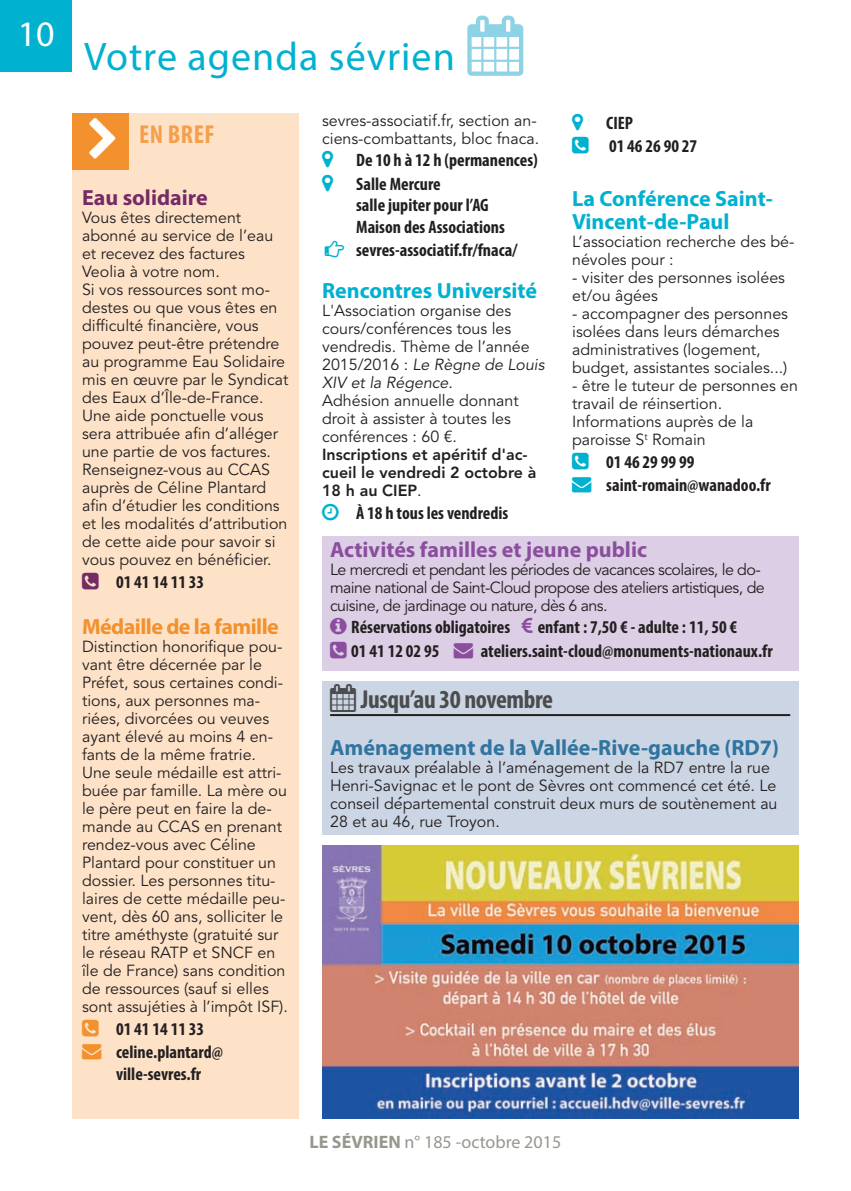
<style>
.page{position:relative;width:851px;height:1191px;background:#fff}
.page>*{position:absolute;margin:0;border:0;box-sizing:border-box;transform-origin:0 0}
.t1{font:40px "Myriad Pro";letter-spacing:.025em;color:#00b1d0}
.t2{font:36px "Myriad Pro";color:#fff}
.t3{font:700 condensed 26px "Myriad Pro";letter-spacing:-.015em;color:#4b4c4d}
.t4{font:700 condensed 26px "Myriad Pro";letter-spacing:.02em;color:#f59f4b}
.t5{font:700 22px/23px "Myriad Pro";color:#00b1d0}
.t6{font:700 22px "Myriad Pro";color:#30749f}
.t7{font:700 22px "Myriad Pro";color:#8b4e9f}
.t8{font:700 22px "Myriad Pro";letter-spacing:-.025em;color:#f2912d}
.t9{font:700 22px "Myriad Pro";color:#752b65}
.t10{font:700 condensed 18px/23.6px "Myriad Pro";color:#231f20}
.t11{font:18px "Myriad Pro";color:#96988e}
.t12{font:16px/18px "Avenir LT Std";color:#231f20}
.t13{font:16px/18px "Avenir LT Std";letter-spacing:-.035em;color:#231f20}
.t14{font:800 16px/18px "Avenir LT Std";color:#231f20}
.s1{color:#8ed2e5}
.s2{color:#f2912d}
.s3{font-style:italic}
.s4{font-weight:400}
.s5{color:#00b1d0}
.s6{color:#8b4e9f}
.s7{font-family:"Open Sans";font-weight:600;font-style:italic}
.s8{font-weight:700}
</style>
<div class="page">
<div style="left:0;top:0;width:72px;height:72px;background:#00b1d0"></div>
<div style="left:72px;top:113px;width:227px;height:1006px;background:#fde2c8"></div>
<div style="left:72px;top:113px;width:57px;height:57px;background:#f2912d"></div>
<div style="left:322px;top:681px;width:476px;height:154px;background:#ccd5e3"></div>
<hr style="left:330px;top:714px;width:460px;height:2px;background:#231f20">
<div style="left:322px;top:536px;width:476px;height:135px;background:#dccfe5"></div>
<img style="left:322px;top:845px;width:476px;height:274px">
<h2 class="t2" style="left:18px;top:21px;width:38px">10</h2>
<h1 class="t1" style="left:84px;top:42px;width:440px">Votre agenda sévrien <span class="s1">▲</span></h1>
<h3 class="t4" style="left:139px;top:125px;width:77px">EN BREF</h3>
<h3 class="t9" style="left:82px;top:190px;width:127px">Eau solidaire</h3>
<p class="t12" style="left:82px;top:210px;width:208px">Vous êtes directement abonné au service de l’eau et recevez des factures<br>Veolia à votre nom.<br>Si vos ressources sont mo&shy;destes ou que vous êtes en difficulté financière, vous pouvez peut-être prétendre au programme Eau Solidaire mis en œuvre par le Syndicat des Eaux d’Île-de-France.<br>Une aide ponctuelle vous sera attribuée afin d’alléger une partie de vos factures.<br>Renseignez-vous au CCAS auprès de Céline Plantard afin d’étudier les conditions et les modalités d’attribution de cette aide pour savoir si vous pouvez en bénéficier.</p>
<p class="t10" style="left:116px;top:572px;width:90px">01 41 14 11 33</p>
<h3 class="t8" style="left:82px;top:618px;width:198px">Médaille de la famille</h3>
<p class="t12" style="left:82px;top:639px;width:207px">Distinction honorifique pou&shy;vant être décernée par le<br>Préfet, sous certaines condi&shy;tions, aux personnes ma&shy;riées, divorcées ou veuves ayant élevé au moins 4 en&shy;fants de la même fratrie.<br>Une seule médaille est attri&shy;buée par famille. La mère ou le père peut en faire la de&shy;mande au CCAS en prenant rendez-vous avec Céline<br>Plantard pour constituer un dossier. Les personnes titu&shy;laires de cette médaille peu&shy;vent, dès 60 ans, solliciter le titre améthyste (gratuité sur le réseau RATP et SNCF en île de France) sans condition de ressources (sauf si elles sont assujéties à l’impôt ISF).</p>
<p class="t10" style="left:116px;top:1018px;width:90px">01 41 14 11 33</p>
<p class="t10" style="left:116px;top:1043px;width:108px;line-height:21.6px;text-indent:-34px"><span class="s2">→</span> celine.plantard@ ville-sevres.fr</p>
<p class="t12" style="left:322px;top:112px;width:218px">sevres-associatif.fr, section an&shy;ciens-combattants, bloc fnaca.</p>
<p class="t10" style="left:356px;top:150px;width:183px">De 10 h à 12 h (permanences)<br>Salle Mercure</p>
<p class="t10" style="left:356px;top:196px;width:150px;line-height:21.6px">salle jupiter pour l’AG<br>Maison des Associations</p>
<p class="t10" style="left:356px;top:240px;width:163px">sevres-associatif.fr/fnaca/</p>
<h3 class="t5" style="left:322px;top:281px;width:216px">Rencontres Université</h3>
<p class="t12" style="left:322px;top:303px;width:224px">L'Association organise des cours/conférences tous les vendredis. Thème de l’année<br>2015/2016 : <span class="s3">Le Règne de Louis<br>XIV et la Régence</span>.<br>Adhésion annuelle donnant droit à assister à toutes les conférences : 60 €.</p>
<p class="t14" style="left:322px;top:447px;width:216px">Inscriptions et apéritif d'ac&shy;cueil le vendredi 2 octobre à<br>18 h au CIEP<span class="s4">.</span></p>
<p class="t10" style="left:356px;top:502px;width:154px">À 18 h tous les vendredis</p>
<p class="t10" style="left:606px;top:113px;width:92px">CIEP<br>01 46 26 90 27</p>
<h3 class="t5" style="left:572px;top:189px;width:202px">La Conférence Saint-<br>Vincent-de-Paul</h3>
<p class="t12" style="left:572px;top:234px;width:224px">L’association recherche des bé&shy;névoles pour :</p>
<p class="t12" style="left:572px;top:270px;width:214px">- visiter des personnes isolées et/ou âgées</p>
<p class="t12" style="left:572px;top:306px;width:217px">- accompagner des personnes isolées dans leurs démarches administratives (logement, budget, assistantes sociales...)</p>
<p class="t12" style="left:572px;top:378px;width:227px">- être le tuteur de personnes en travail de réinsertion.<br>Informations auprès de la paroisse S<sup>t</sup> Romain</p>
<p class="t10" style="left:606px;top:451px;width:90px">01 46 29 99 99</p>
<p class="t10" style="left:572px;top:475px;width:200px"><span class="s5">→</span> saint-romain@wanadoo.fr</p>
<h3 class="t7" style="left:330px;top:541px;width:318px">Activités familles et jeune public</h3>
<p class="t13" style="left:330px;top:561px;width:436px">Le mercredi et pendant les périodes de vacances scolaires, le do&shy;maine national de Saint-Cloud propose des ateliers artistiques, de cuisine, de jardinage ou nature, dès 6 ans.</p>
<p class="t10" style="left:351px;top:617px;width:160px">Réservations obligatoires</p>
<p class="t10" style="left:351px;top:617px;width:423px;text-indent:186px">enfant : 7,50 € - adulte : 11, 50 €<br>01 41 12 02 95 <span class="s6">→</span> ateliers.saint-cloud@monuments-nationaux.fr</p>
<h3 class="t3" style="left:330px;top:689px;width:224px">▲ Jusqu’au 30 novembre</h3>
<h3 class="t6" style="left:330px;top:739px;width:450px">Aménagement de la Vallée-Rive-gauche (RD7)</h3>
<p class="t12" style="left:330px;top:759px;width:449px">Les travaux pre<span class="s7">́</span>alable a<span class="s7">̀</span>l’ame<span class="s7">́</span>nagement de la RD7 entre la rue Henri-Savignac et le pont de Sèvres ont commencé cet été. Le conseil de<span class="s7">́</span>partemental construit deux murs de soutènement au 28 et au 46, rue Troyon.</p>
<p class="t11" style="left:309px;top:1135px;width:253px"><span class="s8">LE SÉVRIEN</span> n° 185 -octobre 2015</p>
</div>
